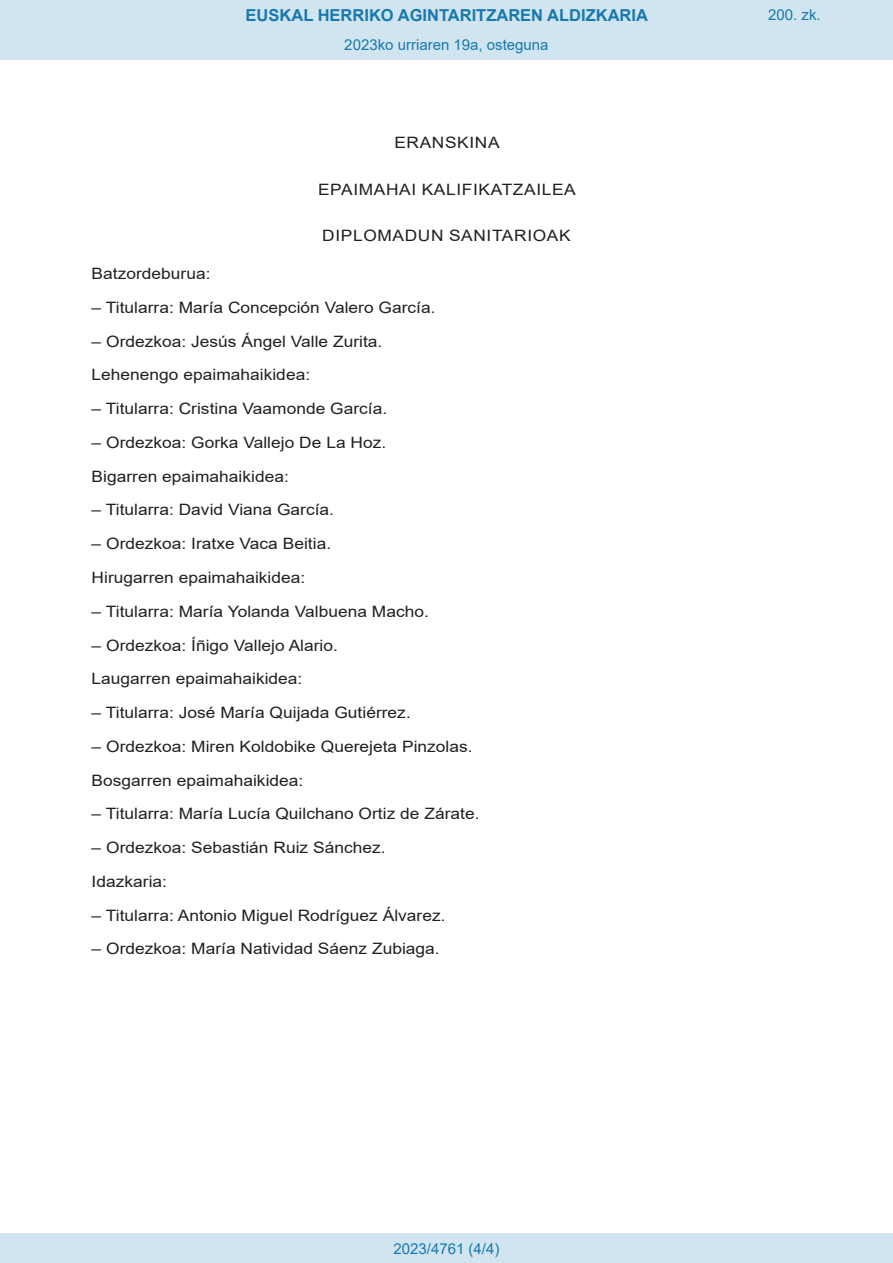
<style>
.page{position:relative;width:893px;height:1263px;background:#fff}
.page>*{position:absolute;margin:0;border:0;box-sizing:border-box;transform-origin:0 0}
.t1{font:700 16.5px "Arial";color:#1879ad}
.BOPVDetalle{font:15.6px "Arial";color:#231f20;scale:1.11 1}
.BOPVClave{font:15.6px "Arial";letter-spacing:.035em;color:#231f20;scale:1.11 1}
.Paginacion_Centro{font:15px "Arial";color:#1879ad}
</style>
<div class="page">
<div style="left:0;top:0;width:893px;height:60px;background:#d0e5f0"></div>
<div style="left:0;top:1233px;width:893px;height:30px;background:#d0e5f0"></div>
<p class="t1" style="left:246px;top:3px;width:404px">EUSKAL HERRIKO AGINTARITZAREN ALDIZKARIA</p>
<p class="Paginacion_Centro" style="left:344px;top:35px;width:206px">2023ko urriaren 19a, osteguna</p>
<p class="BOPVClave" style="left:394px;top:132px;width:96px">ERANSKINA</p>
<p class="BOPVClave" style="left:318px;top:178px;width:234px">EPAIMAHAI KALIFIKATZAILEA</p>
<p class="BOPVClave" style="left:322px;top:225px;width:225px">DIPLOMADUN SANITARIOAK</p>
<p class="BOPVDetalle" style="left:92px;top:263px;width:109px">Batzordeburua:</p>
<p class="BOPVDetalle" style="left:92px;top:297px;width:311px">– Titularra: María Concepción Valero García.</p>
<p class="BOPVDetalle" style="left:92px;top:330px;width:263px">– Ordezkoa: Jesús Ángel Valle Zurita.</p>
<p class="BOPVDetalle" style="left:92px;top:364px;width:198px">Lehenengo epaimahaikidea:</p>
<p class="BOPVDetalle" style="left:92px;top:398px;width:268px">– Titularra: Cristina Vaamonde García.</p>
<p class="BOPVDetalle" style="left:92px;top:432px;width:267px">– Ordezkoa: Gorka Vallejo De La Hoz.</p>
<p class="BOPVDetalle" style="left:92px;top:465px;width:179px">Bigarren epaimahaikidea:</p>
<p class="BOPVDetalle" style="left:92px;top:499px;width:220px">– Titularra: David Viana García.</p>
<p class="BOPVDetalle" style="left:92px;top:533px;width:217px">– Ordezkoa: Iratxe Vaca Beitia.</p>
<p class="BOPVDetalle" style="left:92px;top:567px;width:194px">Hirugarren epaimahaikidea:</p>
<p class="BOPVDetalle" style="left:92px;top:600px;width:305px">– Titularra: María Yolanda Valbuena Macho.</p>
<p class="BOPVDetalle" style="left:92px;top:634px;width:223px">– Ordezkoa: Íñigo Vallejo Alario.</p>
<p class="BOPVDetalle" style="left:92px;top:668px;width:191px">Laugarren epaimahaikidea:</p>
<p class="BOPVDetalle" style="left:92px;top:702px;width:289px">– Titularra: José María Quijada Gutiérrez.</p>
<p class="BOPVDetalle" style="left:92px;top:735px;width:345px">– Ordezkoa: Miren Koldobike Querejeta Pinzolas.</p>
<p class="BOPVDetalle" style="left:92px;top:769px;width:192px">Bosgarren epaimahaikidea:</p>
<p class="BOPVDetalle" style="left:92px;top:803px;width:351px">– Titularra: María Lucía Quilchano Ortiz de Zárate.</p>
<p class="BOPVDetalle" style="left:92px;top:837px;width:266px">– Ordezkoa: Sebastián Ruiz Sánchez.</p>
<p class="BOPVDetalle" style="left:92px;top:870px;width:69px">Idazkaria:</p>
<p class="BOPVDetalle" style="left:92px;top:904px;width:320px">– Titularra: Antonio Miguel Rodríguez Álvarez.</p>
<p class="BOPVDetalle" style="left:92px;top:938px;width:315px">– Ordezkoa: María Natividad Sáenz Zubiaga.</p>
<p class="Paginacion_Centro" style="left:393px;top:1238px;width:107px">2023/4761 (4/4)</p>
<p class="Paginacion_Centro" style="left:768px;top:5px;width:54px">200. zk.</p>
</div>
